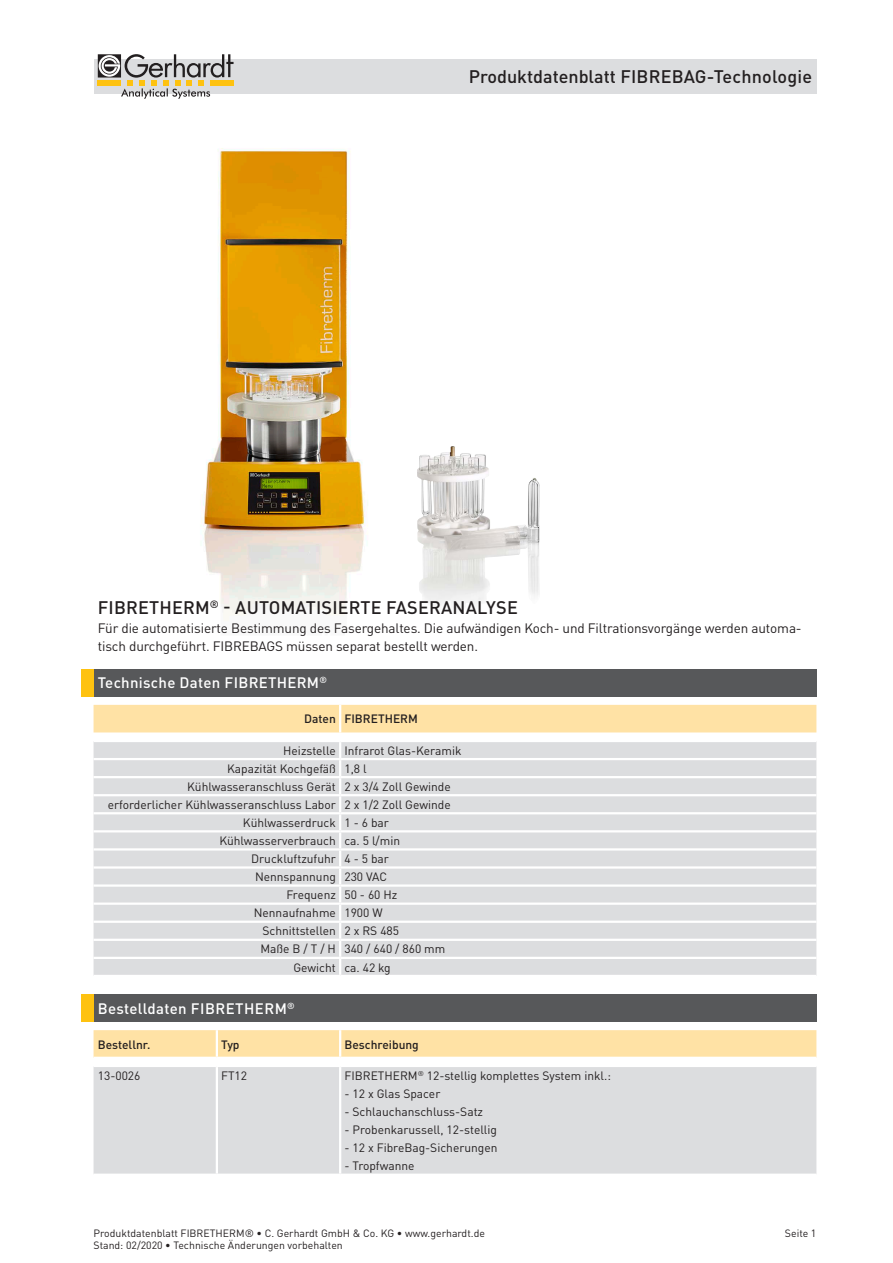
<style>
.page{position:relative;width:893px;height:1263px;background:#fff}
.page>*{position:absolute;margin:0;border:0;box-sizing:border-box;transform-origin:0 0}
.A1-Fließtext{font:500 18px "DINOT";letter-spacing:.01em;color:#231f20}
.t1{font:500 15px "DINOT";letter-spacing:.02em;color:#fff}
.A1-Fließtext-2{font:13.5px/18px "DINOT";letter-spacing:-.01em;color:#231f20}
.A1-Fließtext-3{font:12px "DINOT";color:#231f20}
.A1-Fließtext-4{font:500 12px "DINOT";color:#231f20}
.Tabellentext{font:12px "DINOT";color:#231f20}
.t2{font:10.5px/12px "DINOT";color:#231f20}
</style>
<div class="page">
<div style="left:94px;top:59px;width:722px;height:34px;background:#dcdddf"></div>
<svg style="left:98px;top:54px;width:136px;height:45px"></svg>
<img style="left:201px;top:148px;width:167px;height:473px">
<img style="left:417px;top:446px;width:73px;height:162px">
<div style="left:94px;top:705px;width:722px;height:27px;background:#ffe2a5"></div>
<div style="left:94px;top:742px;width:722px;height:233px;background:#dcdddf"></div>
<hr style="left:94px;top:758px;width:246px;height:2px;background:#fff">
<hr style="left:340px;top:758px;width:476px;height:2px;background:#fff">
<hr style="left:94px;top:776px;width:246px;height:2px;background:#fff">
<hr style="left:340px;top:776px;width:476px;height:2px;background:#fff">
<hr style="left:94px;top:794px;width:246px;height:2px;background:#fff">
<hr style="left:340px;top:794px;width:476px;height:2px;background:#fff">
<hr style="left:94px;top:812px;width:246px;height:2px;background:#fff">
<hr style="left:340px;top:812px;width:476px;height:2px;background:#fff">
<hr style="left:94px;top:830px;width:246px;height:2px;background:#fff">
<hr style="left:340px;top:830px;width:476px;height:2px;background:#fff">
<hr style="left:94px;top:848px;width:246px;height:2px;background:#fff">
<hr style="left:340px;top:848px;width:476px;height:2px;background:#fff">
<hr style="left:94px;top:866px;width:246px;height:3px;background:#fff">
<hr style="left:340px;top:866px;width:476px;height:3px;background:#fff">
<hr style="left:94px;top:884px;width:246px;height:3px;background:#fff">
<hr style="left:340px;top:884px;width:476px;height:3px;background:#fff">
<hr style="left:94px;top:902px;width:246px;height:3px;background:#fff">
<hr style="left:340px;top:902px;width:476px;height:3px;background:#fff">
<hr style="left:94px;top:920px;width:246px;height:3px;background:#fff">
<hr style="left:340px;top:920px;width:476px;height:3px;background:#fff">
<hr style="left:94px;top:939px;width:246px;height:2px;background:#fff">
<hr style="left:340px;top:939px;width:476px;height:2px;background:#fff">
<hr style="left:94px;top:957px;width:246px;height:2px;background:#fff">
<hr style="left:340px;top:957px;width:476px;height:2px;background:#fff">
<svg style="left:339px;top:742px;width:2px;height:233px"></svg>
<hr style="left:339px;top:705px;width:2px;height:27px;background:#fff">
<div style="left:81px;top:669px;width:13px;height:27px;background:#fec210"></div>
<div style="left:94px;top:669px;width:722px;height:27px;background:#57585a"></div>
<div style="left:94px;top:1067px;width:722px;height:106px;background:#dcdddf"></div>
<svg style="left:94px;top:1030px;width:722px;height:28px;background:#ffe3aa"></svg>
<hr style="left:216px;top:1067px;width:2px;height:106px;background:#fff">
<hr style="left:339px;top:1067px;width:2px;height:106px;background:#fff">
<div style="left:81px;top:994px;width:13px;height:28px;background:#fec210"></div>
<div style="left:94px;top:994px;width:722px;height:28px;background:#57585a"></div>
<h1 class="A1-Fließtext" style="left:469px;top:65px;width:345px">Produktdatenblatt FIBREBAG-Technologie</h1>
<p class="A1-Fließtext" style="left:98px;top:596px;width:421px">FIBRETHERM<sup>®</sup> - AUTOMATISIERTE FASERANALYSE</p>
<p class="A1-Fließtext-2" style="left:98px;top:618px;width:705px">Für die automatisierte Bestimmung des Fasergehaltes. Die aufwändigen Koch- und Filtrationsvorgänge werden automa&shy;tisch durchgeführt. FIBREBAGS müssen separat bestellt werden.</p>
<p class="t1" style="left:98px;top:673px;width:231px">Technische Daten FIBRETHERM<sup>®</sup></p>
<p class="A1-Fließtext-4" style="left:304px;top:711px;width:33px">Daten</p>
<p class="A1-Fließtext-4" style="left:344px;top:711px;width:75px">FIBRETHERM</p>
<p class="A1-Fließtext-3" style="left:283px;top:743px;width:54px">Heizstelle</p>
<p class="A1-Fließtext-3" style="left:344px;top:743px;width:119px">Infrarot Glas-Keramik</p>
<p class="Tabellentext" style="left:227px;top:761px;width:110px">Kapazität Kochgefäß</p>
<p class="A1-Fließtext-3" style="left:344px;top:761px;width:24px">1,8 l</p>
<p class="A1-Fließtext-3" style="left:187px;top:779px;width:150px">Kühlwasseranschluss Gerät</p>
<p class="A1-Fließtext-3" style="left:344px;top:779px;width:108px">2 x 3/4 Zoll Gewinde</p>
<p class="A1-Fließtext-3" style="left:108px;top:797px;width:230px">erforderlicher Kühlwasseranschluss Labor</p>
<p class="A1-Fließtext-3" style="left:344px;top:797px;width:108px">2 x 1/2 Zoll Gewinde</p>
<p class="A1-Fließtext-3" style="left:243px;top:815px;width:95px">Kühlwasserdruck</p>
<p class="A1-Fließtext-3" style="left:344px;top:815px;width:46px">1 - 6 bar</p>
<p class="A1-Fließtext-3" style="left:219px;top:833px;width:118px">Kühlwasserverbrauch</p>
<p class="A1-Fließtext-3" style="left:344px;top:833px;width:57px">ca. 5 l/min</p>
<p class="A1-Fließtext-3" style="left:251px;top:851px;width:86px">Druckluftzufuhr</p>
<p class="A1-Fließtext-3" style="left:344px;top:851px;width:46px">4 - 5 bar</p>
<p class="A1-Fließtext-3" style="left:255px;top:869px;width:82px">Nennspannung</p>
<p class="A1-Fließtext-3" style="left:344px;top:869px;width:44px">230 VAC</p>
<p class="A1-Fließtext-3" style="left:286px;top:887px;width:51px">Frequenz</p>
<p class="A1-Fließtext-3" style="left:344px;top:887px;width:54px">50 - 60 Hz</p>
<p class="A1-Fließtext-3" style="left:254px;top:905px;width:84px">Nennaufnahme</p>
<p class="A1-Fließtext-3" style="left:344px;top:905px;width:40px">1900 W</p>
<p class="A1-Fließtext-3" style="left:262px;top:923px;width:75px">Schnittstellen</p>
<p class="A1-Fließtext-3" style="left:344px;top:923px;width:56px">2 x RS 485</p>
<p class="A1-Fließtext-3" style="left:260px;top:941px;width:77px">Maße B / T / H</p>
<p class="A1-Fließtext-3" style="left:344px;top:941px;width:102px">340 / 640 / 860 mm</p>
<p class="A1-Fließtext-3" style="left:293px;top:960px;width:44px">Gewicht</p>
<p class="A1-Fließtext-3" style="left:344px;top:960px;width:48px">ca. 42 kg</p>
<p class="t1" style="left:98px;top:998px;width:198px">Bestelldaten FIBRETHERM<sup>®</sup></p>
<p class="A1-Fließtext-4" style="left:98px;top:1036px;width:54px">Bestellnr.</p>
<p class="A1-Fließtext-4" style="left:221px;top:1036px;width:20px">Typ</p>
<p class="A1-Fließtext-4" style="left:344px;top:1036px;width:76px">Beschreibung</p>
<p class="A1-Fließtext-3" style="left:98px;top:1068px;width:44px">13-0026</p>
<p class="A1-Fließtext-3" style="left:221px;top:1068px;width:28px">FT12</p>
<p class="A1-Fließtext-3" style="left:344px;top:1068px;width:268px">FIBRETHERM<sup>®</sup> 12-stellig komplettes System inkl.:</p>
<p class="A1-Fließtext-3" style="left:344px;top:1086px;width:97px">- 12 x Glas Spacer</p>
<p class="A1-Fließtext-3" style="left:344px;top:1104px;width:140px">- Schlauchanschluss-Satz</p>
<p class="A1-Fließtext-3" style="left:344px;top:1122px;width:154px">- Probenkarussell, 12-stellig</p>
<p class="A1-Fließtext-3" style="left:344px;top:1140px;width:155px">- 12 x FibreBag-Sicherungen</p>
<p class="A1-Fließtext-3" style="left:344px;top:1158px;width:72px">- Tropfwanne</p>
<p class="t2" style="left:94px;top:1227px;width:393px">Produktdatenblatt FIBRETHERM® • C. Gerhardt GmbH &amp; Co. KG • www.gerhardt.de<br>Stand: 02/2020 • Technische Änderungen vorbehalten</p>
<p class="t2" style="left:785px;top:1227px;width:33px">Seite 1</p>
</div>
